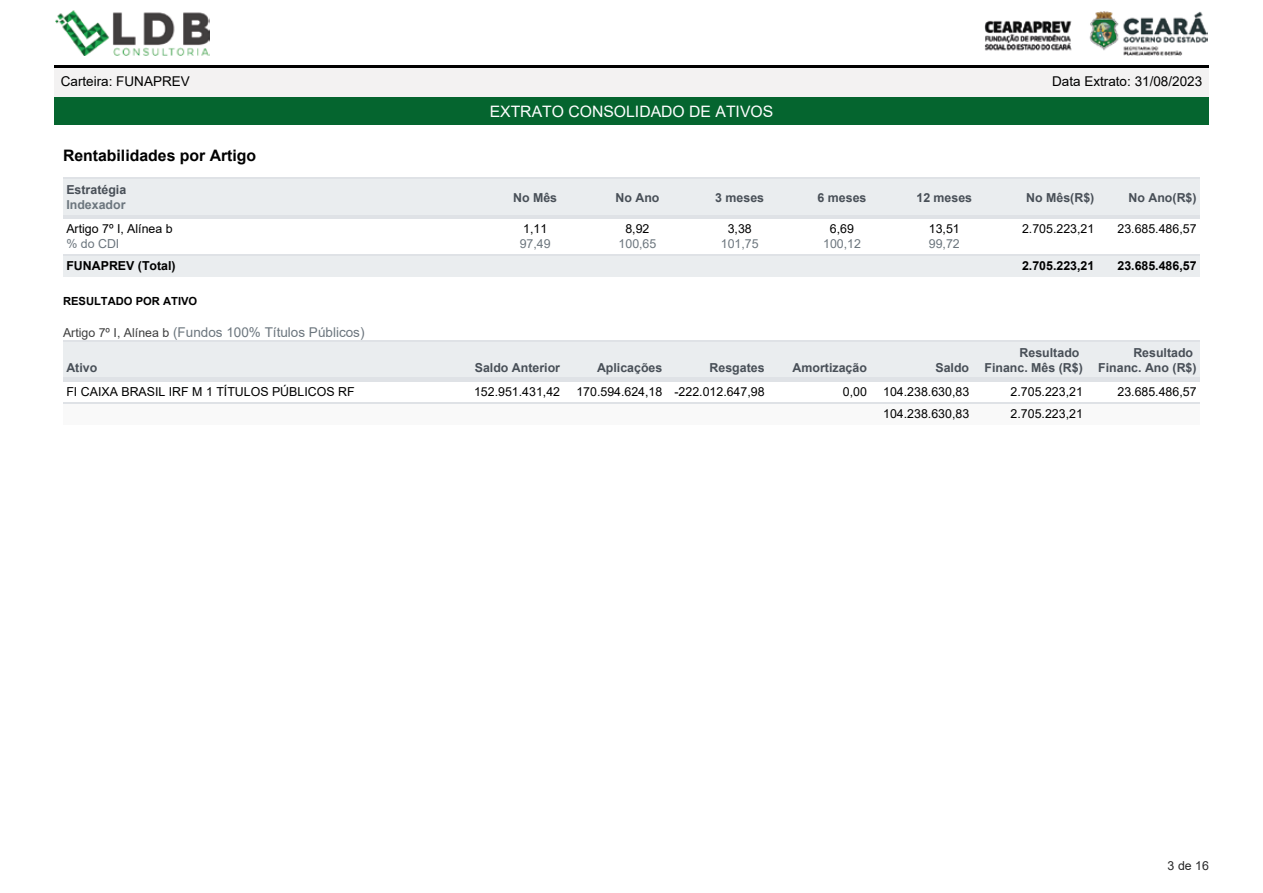
<style>
.page{position:relative;width:1263px;height:893px;background:#fff}
.page>*{position:absolute;margin:0;border:0;box-sizing:border-box;transform-origin:0 0}
.t1{font:15.75px "Arial";color:#fff}
.t2{font:700 15.75px "Arial";color:#000}
.t3{font:13.5px "Arial";color:#6c767e}
.t4{font:13.5px "Arial";color:#000}
.t5{font:12.3px "Arial";color:#000}
.t6{font:700 12.3px/14.7px "Arial";color:#484f57;text-align:right}
.t7{font:700 12.3px "Arial";color:#000}
.t8{font:12.3px "Arial";color:#6c767e}
.t9{font:700 12.3px "Arial";color:#6c767e}
.t10{font:12.3px "Arial";color:#262627}
.t11{font:700 11.25px "Arial";color:#000}
.s1{font-size:12.3px;color:#3e3e3e}
</style>
<div class="page">
<div style="left:54px;top:65px;width:1155px;height:33px;background:#f3f2f2"></div>
<hr style="left:54px;top:65px;width:1155px;height:3px;background:#000">
<div style="left:54px;top:98px;width:1155px;height:27px;background:#05652f"></div>
<img style="left:55px;top:10px;width:155px;height:45px">
<img style="left:984px;top:11px;width:224px;height:44px">
<div style="left:63px;top:178px;width:421px;height:39px;background:#eaedef"></div>
<hr style="left:63px;top:178px;width:421px;height:1px;background:#dfe2e6">
<hr style="left:63px;top:215px;width:421px;height:2px;background:#dfe2e6">
<div style="left:484px;top:178px;width:102px;height:39px;background:#eaedef"></div>
<hr style="left:484px;top:178px;width:102px;height:1px;background:#dfe2e6">
<hr style="left:484px;top:215px;width:102px;height:2px;background:#dfe2e6">
<div style="left:586px;top:178px;width:102px;height:39px;background:#eaedef"></div>
<hr style="left:586px;top:178px;width:102px;height:1px;background:#dfe2e6">
<hr style="left:586px;top:215px;width:102px;height:2px;background:#dfe2e6">
<div style="left:688px;top:178px;width:103px;height:39px;background:#eaedef"></div>
<hr style="left:688px;top:178px;width:103px;height:1px;background:#dfe2e6">
<hr style="left:688px;top:215px;width:103px;height:2px;background:#dfe2e6">
<div style="left:791px;top:178px;width:102px;height:39px;background:#eaedef"></div>
<hr style="left:791px;top:178px;width:102px;height:1px;background:#dfe2e6">
<hr style="left:791px;top:215px;width:102px;height:2px;background:#dfe2e6">
<div style="left:893px;top:178px;width:102px;height:39px;background:#eaedef"></div>
<hr style="left:893px;top:178px;width:102px;height:1px;background:#dfe2e6">
<hr style="left:893px;top:215px;width:102px;height:2px;background:#dfe2e6">
<div style="left:995px;top:178px;width:103px;height:39px;background:#eaedef"></div>
<hr style="left:995px;top:178px;width:103px;height:1px;background:#dfe2e6">
<hr style="left:995px;top:215px;width:103px;height:2px;background:#dfe2e6">
<div style="left:1098px;top:178px;width:102px;height:39px;background:#eaedef"></div>
<hr style="left:1098px;top:178px;width:102px;height:1px;background:#dfe2e6">
<hr style="left:1098px;top:215px;width:102px;height:2px;background:#dfe2e6">
<hr style="left:63px;top:217px;width:421px;height:2px;background:#dfe2e6">
<hr style="left:484px;top:217px;width:102px;height:2px;background:#dfe2e6">
<hr style="left:586px;top:217px;width:102px;height:2px;background:#dfe2e6">
<hr style="left:688px;top:217px;width:103px;height:2px;background:#dfe2e6">
<hr style="left:791px;top:217px;width:102px;height:2px;background:#dfe2e6">
<hr style="left:893px;top:217px;width:102px;height:2px;background:#dfe2e6">
<hr style="left:995px;top:217px;width:103px;height:2px;background:#dfe2e6">
<hr style="left:1098px;top:217px;width:102px;height:2px;background:#dfe2e6">
<div style="left:63px;top:254px;width:421px;height:23px;background:#eaedef"></div>
<hr style="left:63px;top:254px;width:421px;height:1px;background:#dfe2e6">
<div style="left:484px;top:254px;width:614px;height:23px;background:#eaedef"></div>
<hr style="left:484px;top:254px;width:614px;height:1px;background:#dfe2e6">
<div style="left:1098px;top:254px;width:102px;height:23px;background:#eaedef"></div>
<hr style="left:1098px;top:254px;width:102px;height:1px;background:#dfe2e6">
<div style="left:63px;top:340px;width:398px;height:40px;background:#eaedef"></div>
<hr style="left:63px;top:340px;width:398px;height:2px;background:#dfe2e6">
<hr style="left:63px;top:378px;width:398px;height:2px;background:#dfe2e6">
<div style="left:461px;top:340px;width:102px;height:40px;background:#eaedef"></div>
<hr style="left:461px;top:340px;width:102px;height:2px;background:#dfe2e6">
<hr style="left:461px;top:378px;width:102px;height:2px;background:#dfe2e6">
<div style="left:563px;top:340px;width:103px;height:40px;background:#eaedef"></div>
<hr style="left:563px;top:340px;width:103px;height:2px;background:#dfe2e6">
<hr style="left:563px;top:378px;width:103px;height:2px;background:#dfe2e6">
<div style="left:666px;top:340px;width:102px;height:40px;background:#eaedef"></div>
<hr style="left:666px;top:340px;width:102px;height:2px;background:#dfe2e6">
<hr style="left:666px;top:378px;width:102px;height:2px;background:#dfe2e6">
<div style="left:768px;top:340px;width:102px;height:40px;background:#eaedef"></div>
<hr style="left:768px;top:340px;width:102px;height:2px;background:#dfe2e6">
<hr style="left:768px;top:378px;width:102px;height:2px;background:#dfe2e6">
<div style="left:870px;top:340px;width:102px;height:40px;background:#eaedef"></div>
<hr style="left:870px;top:340px;width:102px;height:2px;background:#dfe2e6">
<hr style="left:870px;top:378px;width:102px;height:2px;background:#dfe2e6">
<div style="left:972px;top:340px;width:114px;height:40px;background:#eaedef"></div>
<hr style="left:972px;top:340px;width:114px;height:2px;background:#dfe2e6">
<hr style="left:972px;top:378px;width:114px;height:2px;background:#dfe2e6">
<div style="left:1086px;top:340px;width:114px;height:40px;background:#eaedef"></div>
<hr style="left:1086px;top:340px;width:114px;height:2px;background:#dfe2e6">
<hr style="left:1086px;top:378px;width:114px;height:2px;background:#dfe2e6">
<hr style="left:63px;top:380px;width:398px;height:1px;background:#dfe2e6">
<hr style="left:461px;top:380px;width:102px;height:1px;background:#dfe2e6">
<hr style="left:563px;top:380px;width:103px;height:1px;background:#dfe2e6">
<hr style="left:666px;top:380px;width:102px;height:1px;background:#dfe2e6">
<hr style="left:768px;top:380px;width:102px;height:1px;background:#dfe2e6">
<hr style="left:870px;top:380px;width:102px;height:1px;background:#dfe2e6">
<hr style="left:972px;top:380px;width:114px;height:1px;background:#dfe2e6">
<hr style="left:1086px;top:380px;width:114px;height:1px;background:#dfe2e6">
<div style="left:63px;top:402px;width:398px;height:22px;background:#f9f9f9"></div>
<hr style="left:63px;top:402px;width:398px;height:1px;background:#dfe2e6">
<div style="left:461px;top:402px;width:102px;height:22px;background:#f9f9f9"></div>
<hr style="left:461px;top:402px;width:102px;height:1px;background:#dfe2e6">
<div style="left:563px;top:402px;width:103px;height:22px;background:#f9f9f9"></div>
<hr style="left:563px;top:402px;width:103px;height:1px;background:#dfe2e6">
<div style="left:666px;top:402px;width:102px;height:22px;background:#f9f9f9"></div>
<hr style="left:666px;top:402px;width:102px;height:1px;background:#dfe2e6">
<div style="left:768px;top:402px;width:102px;height:22px;background:#f9f9f9"></div>
<hr style="left:768px;top:402px;width:102px;height:1px;background:#dfe2e6">
<div style="left:870px;top:402px;width:102px;height:22px;background:#f9f9f9"></div>
<hr style="left:870px;top:402px;width:102px;height:1px;background:#dfe2e6">
<div style="left:972px;top:402px;width:114px;height:22px;background:#f9f9f9"></div>
<hr style="left:972px;top:402px;width:114px;height:1px;background:#dfe2e6">
<div style="left:1086px;top:402px;width:114px;height:22px;background:#f9f9f9"></div>
<hr style="left:1086px;top:402px;width:114px;height:1px;background:#dfe2e6">
<p class="t4" style="left:61px;top:72px;width:131px">Carteira: FUNAPREV</p>
<p class="t4" style="left:1052px;top:72px;width:152px">Data Extrato: 31/08/2023</p>
<p class="t1" style="left:490px;top:101px;width:285px">EXTRATO CONSOLIDADO DE ATIVOS</p>
<p class="t2" style="left:63px;top:144px;width:195px">Rentabilidades por Artigo</p>
<p class="t6" style="left:66px;top:183px;width:61px">Estratégia</p>
<p class="t9" style="left:66px;top:196px;width:61px">Indexador</p>
<p class="t5" style="left:66px;top:221px;width:108px">Artigo 7º I, Alínea b</p>
<p class="t8" style="left:66px;top:235px;width:54px">% do CDI</p>
<p class="t6" style="left:513px;top:190px;width:46px">No Mês</p>
<p class="t6" style="left:615px;top:190px;width:45px">No Ano</p>
<p class="t6" style="left:715px;top:190px;width:50px">3 meses</p>
<p class="t6" style="left:817px;top:190px;width:50px">6 meses</p>
<p class="t6" style="left:916px;top:190px;width:57px">12 meses</p>
<p class="t6" style="left:1026px;top:190px;width:70px">No Mês(R$)</p>
<p class="t6" style="left:1128px;top:190px;width:70px">No Ano(R$)</p>
<p class="t5" style="left:523px;top:221px;width:26px">1,11</p>
<p class="t8" style="left:520px;top:235px;width:32px">97,49</p>
<p class="t5" style="left:625px;top:221px;width:26px">8,92</p>
<p class="t8" style="left:618px;top:235px;width:39px">100,65</p>
<p class="t5" style="left:728px;top:221px;width:26px">3,38</p>
<p class="t8" style="left:721px;top:235px;width:39px">101,75</p>
<p class="t5" style="left:830px;top:221px;width:26px">6,69</p>
<p class="t8" style="left:823px;top:235px;width:39px">100,12</p>
<p class="t5" style="left:929px;top:221px;width:32px">13,51</p>
<p class="t8" style="left:929px;top:235px;width:32px">99,72</p>
<p class="t5" style="left:1022px;top:221px;width:74px">2.705.223,21</p>
<p class="t5" style="left:1117px;top:221px;width:81px">23.685.486,57</p>
<p class="t7" style="left:66px;top:257px;width:111px">FUNAPREV (Total)</p>
<p class="t7" style="left:1022px;top:257px;width:74px">2.705.223,21</p>
<p class="t7" style="left:1117px;top:257px;width:81px">23.685.486,57</p>
<p class="t11" style="left:63px;top:293px;width:136px">RESULTADO POR ATIVO</p>
<p class="t3" style="left:63px;top:323px;width:303px"><span class="s1">Artigo 7º I, Alínea b</span> (Fundos 100% Títulos Públicos)</p>
<p class="t6" style="left:66px;top:360px;width:32px">Ativo</p>
<p class="t6" style="left:475px;top:360px;width:87px">Saldo Anterior</p>
<p class="t6" style="left:597px;top:360px;width:67px">Aplicações</p>
<p class="t6" style="left:709px;top:360px;width:57px">Resgates</p>
<p class="t6" style="left:793px;top:360px;width:76px">Amortização</p>
<p class="t6" style="left:935px;top:360px;width:35px">Saldo</p>
<p class="t6" style="left:984px;top:345px;width:100px">Resultado<br>Financ. Mês (R$)</p>
<p class="t6" style="left:1098px;top:345px;width:100px">Resultado<br>Financ. Ano (R$)</p>
<p class="t5" style="left:66px;top:383px;width:290px">FI CAIXA BRASIL IRF M 1 TÍTULOS PÚBLICOS RF</p>
<p class="t5" style="left:474px;top:383px;width:88px">152.951.431,42</p>
<p class="t5" style="left:576px;top:383px;width:190px">170.594.624,18 -222.012.647,98</p>
<p class="t5" style="left:843px;top:383px;width:26px">0,00</p>
<p class="t5" style="left:883px;top:383px;width:88px">104.238.630,83</p>
<p class="t5" style="left:1010px;top:383px;width:74px">2.705.223,21</p>
<p class="t5" style="left:1117px;top:383px;width:81px">23.685.486,57</p>
<p class="t5" style="left:883px;top:405px;width:88px">104.238.630,83</p>
<p class="t5" style="left:1011px;top:405px;width:74px">2.705.223,21</p>
<p class="t10" style="left:1167px;top:857px;width:43px">3 de 16</p>
</div>
